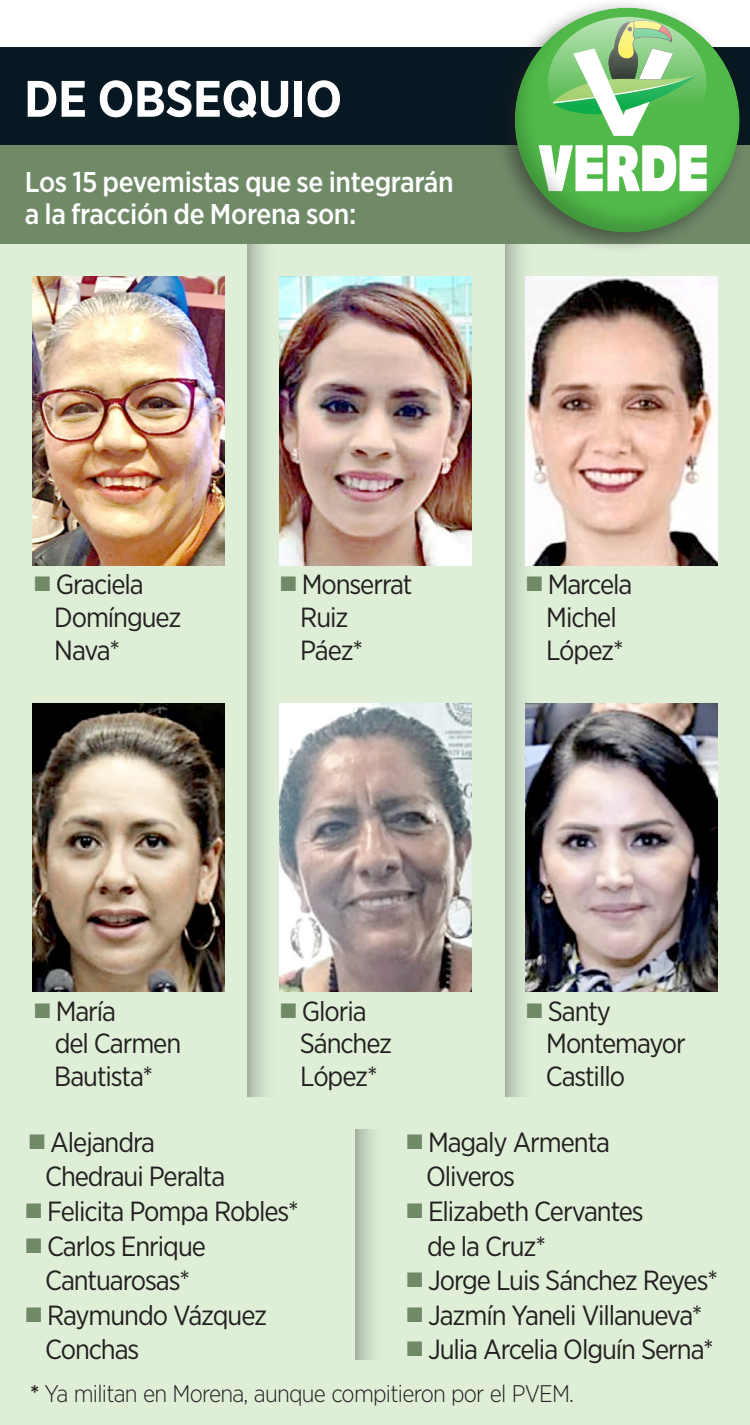
<style>
.page{position:relative;width:750px;height:1425px;background:#fff}
.page>*{position:absolute;margin:0;border:0;box-sizing:border-box;transform-origin:0 0}
.t1{font:700 51.3px "Gotham Narrow";letter-spacing:-.01em;color:#fff}
.t2{font:500 28.5px/31.5px "Gotham Narrow";letter-spacing:-.015em;color:#fff}
.t3{font:27.6px/32.7px "Gotham Narrow";letter-spacing:-.04em;color:#231f20}
.t4{font:300 24px "Gotham Narrow";letter-spacing:-.03em;color:#231f20}
.s1{color:#708a68}
.s2{font-weight:500}
</style>
<div class="page">
<div style="left:0;top:244px;width:750px;height:1181px;background:#deeed7"></div>
<div style="left:248px;top:244px;width:30px;height:853px;background:linear-gradient(to right,#b3bfae,#e3f3dc)"></div>
<svg style="left:505px;top:255px;width:30px;height:842px"></svg>
<img style="left:33px;top:277px;width:191px;height:288px">
<img style="left:279px;top:277px;width:192px;height:288px">
<img style="left:526px;top:277px;width:191px;height:288px">
<img style="left:33px;top:703px;width:191px;height:289px">
<img style="left:279px;top:703px;width:192px;height:289px">
<img style="left:526px;top:703px;width:191px;height:289px">
<div style="left:0;top:47px;width:750px;height:98px;background:#071822"></div>
<div style="left:0;top:145px;width:750px;height:99px;background:#708a68"></div>
<div style="left:356px;top:1130px;width:30px;height:229px;background:linear-gradient(to right,#b2bfae,#e3f3dc)"></div>
<div style="left:492px;top:0;width:258px;height:255px;background:#231f20;opacity:.5"></div>
<div style="left:511px;top:6px;width:231px;height:231px;background:#231f20;opacity:.2"></div>
<svg style="left:548px;top:17px;width:158px;height:132px;background:#8dcb87"></svg>
<h1 class="t1" style="left:24px;top:66px;width:320px">DE OBSEQUIO</h1>
<p class="t2" style="left:25px;top:166px;width:431px">Los 15 pevemistas que se integrarán a la fracción de Morena son:</p>
<p class="t3" style="left:54px;top:568px;width:129px;text-indent:-20px"><span class="s1">■</span> Graciela<br>Domínguez<br>Nava*</p>
<p class="t3" style="left:300px;top:568px;width:114px;text-indent:-20px"><span class="s1">■</span> Monserrat<br>Ruiz<br>Páez*</p>
<p class="t3" style="left:526px;top:568px;width:108px;text-align:center"><span class="s1">■</span> Marcela<br>Michel<br>López*</p>
<p class="t3" style="left:54px;top:994px;width:128px;text-indent:-20px"><span class="s1">■</span> María<br>del Carmen<br>Bautista*</p>
<p class="t3" style="left:300px;top:994px;width:94px;text-indent:-19px"><span class="s1">■</span> Gloria<br>Sánchez<br>López*</p>
<p class="t3" style="left:546px;top:994px;width:142px;text-indent:-19px"><span class="s1">■</span> Santy<br>Montemayor<br>Castillo</p>
<p class="t3" style="left:45px;top:1124px;width:182px;line-height:34.5px;text-indent:-16px"><span class="s1">■</span> Alejandra<br>Chedraui Peralta</p>
<p class="t3" style="left:26px;top:1194px;width:275px"><span class="s1">■</span> Felicita Pompa Robles*</p>
<p class="t3" style="left:26px;top:1228px;width:182px;line-height:34.5px;text-align:center"><span class="s1">■</span> Carlos Enrique<br>Cantuarosas*</p>
<p class="t3" style="left:45px;top:1297px;width:224px;line-height:34.5px;text-indent:-19px"><span class="s1">■</span> Raymundo Vázquez<br>Conchas</p>
<p class="t3" style="left:426px;top:1124px;width:186px;line-height:34.5px;text-indent:-19px"><span class="s1">■</span> Magaly Armenta<br>Oliveros</p>
<p class="t3" style="left:427px;top:1194px;width:218px;line-height:34.5px;text-indent:-20px"><span class="s1">■</span> Elizabeth Cervantes de la Cruz*</p>
<p class="t3" style="left:407px;top:1264px;width:313px"><span class="s1">■</span> Jorge Luis Sánchez Reyes*</p>
<p class="t3" style="left:407px;top:1298px;width:297px"><span class="s1">■</span> Jazmín Yaneli Villanueva*</p>
<p class="t3" style="left:407px;top:1333px;width:309px"><span class="s1">■</span> Julia Arcelia Olguín Serna*</p>
<p class="t4" style="left:30px;top:1379px;width:546px"><span class="s2">*</span> Ya militan en Morena, aunque compitieron por el PVEM.</p>
</div>
